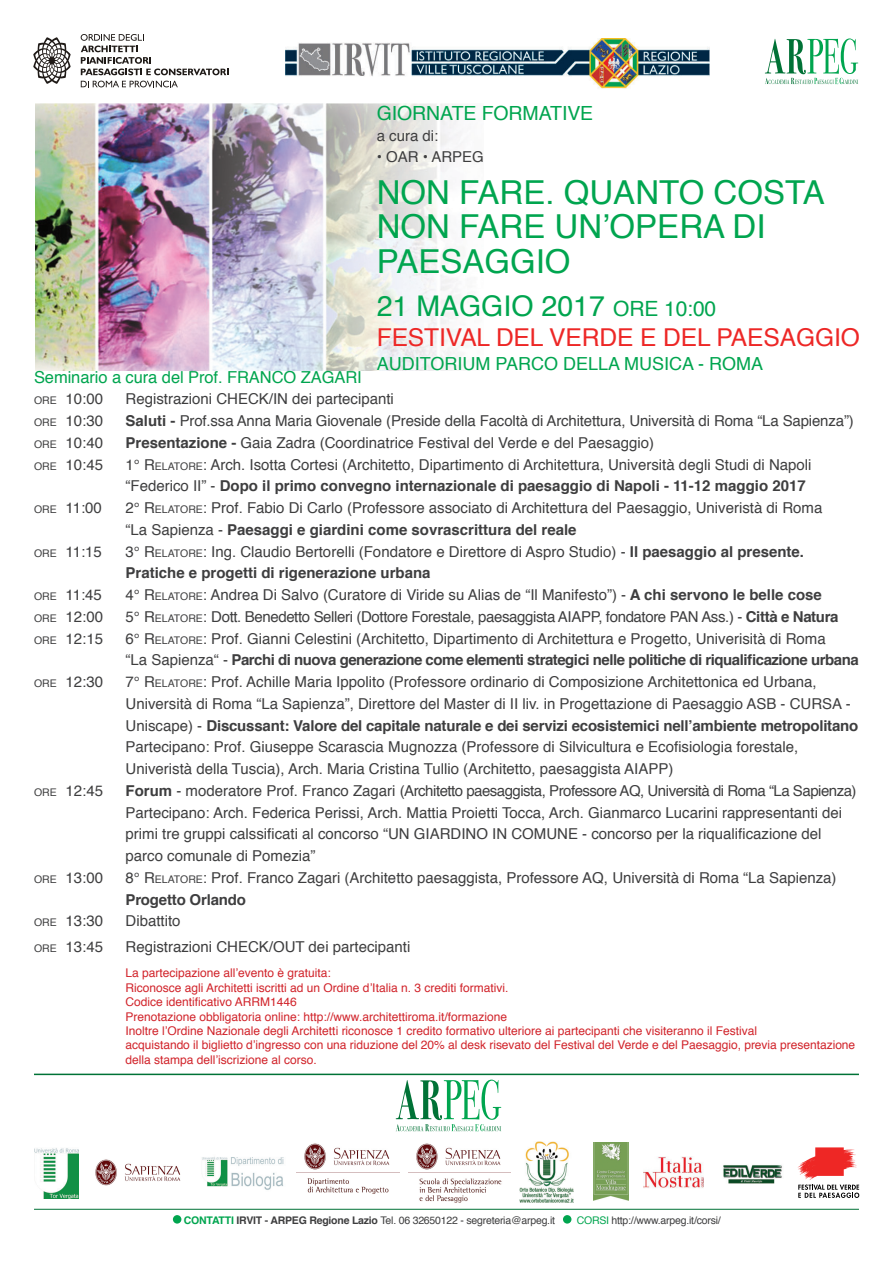
<style>
.page{position:relative;width:893px;height:1263px;background:#fff}
.page>*{position:absolute;margin:0;border:0;box-sizing:border-box;transform-origin:0 0}
.t1{font:33px/34.5px "Helvetica";color:#00a54f}
.t2{font:28.5px "Helvetica";color:#00a54f}
.t3{font:24.6px "Helvetica";letter-spacing:-.005em;color:#ed2726}
.t4{font:19.5px "Helvetica";letter-spacing:-.005em;color:#00a54f}
.t5{font:18px "Helvetica";color:#00a54f}
.t6{font:16.5px "Helvetica";letter-spacing:-.005em;color:#00a54f}
.t7{font:15px/21.8px "Helvetica";color:#3e3e3f}
.t8{font:700 15px/21.8px "Helvetica";letter-spacing:-.015em;color:#3e3e3f}
.t9{font:15px "Helvetica";letter-spacing:-.025em;color:#3e3e3f}
.t10{font:12px/14.4px "Helvetica";color:#d1232a}
.t11{font:10.5px "Helvetica";letter-spacing:-.02em;color:#3e3e3f}
.s1{font-size:21px}
.s2{font-size:10.5px}
.s3{font-weight:700}
.s4{font-style:inherit}
.s5{font-weight:400}
.s6{font-weight:400;font-size:10.5px}
.s7{font-weight:700;color:#00a54f}
.s8{color:#00a54f}
</style>
<div class="page">
<img style="left:36px;top:104px;width:428px;height:266px">
<hr style="left:34px;top:1209px;width:825px;height:1px;background:#007236">
<hr style="left:34px;top:1073px;width:825px;height:2px;background:#007236">
<svg style="left:33px;top:37px;width:38px;height:47px"></svg>
<svg style="left:81px;top:81px;width:97px;height:6px"></svg>
<svg style="left:81px;top:34px;width:147px;height:41px"></svg>
<svg style="left:765px;top:38px;width:93px;height:46px"></svg>
<img style="left:285px;top:38px;width:425px;height:51px">
<div style="left:173px;top:1215px;width:8px;height:8px;background:#00a54f;border-radius:50%"></div>
<div style="left:563px;top:1215px;width:8px;height:8px;background:#00a54f;border-radius:50%"></div>
<img style="left:34px;top:1148px;width:45px;height:50px">
<img style="left:593px;top:1142px;width:35px;height:59px">
<img style="left:95px;top:1159px;width:86px;height:27px">
<img style="left:297px;top:1143px;width:102px;height:51px">
<img style="left:408px;top:1143px;width:103px;height:60px">
<img style="left:202px;top:1157px;width:82px;height:33px">
<img style="left:643px;top:1156px;width:61px;height:32px">
<svg style="left:798px;top:1147px;width:61px;height:51px"></svg>
<img style="left:723px;top:1165px;width:59px;height:19px">
<svg style="left:396px;top:1079px;width:105px;height:52px"></svg>
<img style="left:519px;top:1141px;width:55px;height:62px">
<p class="t4" style="left:377px;top:98px;width:218px">GIORNATE FORMATIVE</p>
<p class="t7" style="left:377px;top:125px;width:63px">a cura di:</p>
<p class="t7" style="left:377px;top:146px;width:109px">• OAR • ARPEG</p>
<p class="t1" style="left:377px;top:176px;width:450px">NON FARE. QUANTO COSTA<br>NON FARE UN’OPERA DI<br>PAESAGGIO</p>
<p class="t2" style="left:377px;top:284px;width:341px">21 MAGGIO 2017 <span class="s1">ORE 10:00</span></p>
<p class="t3" style="left:377px;top:318px;width:485px">FESTIVAL DEL VERDE E DEL PAESAGGIO</p>
<p class="t5" style="left:377px;top:350px;width:388px">AUDITORIUM PARCO DELLA MUSICA - ROMA</p>
<p class="t6" style="left:34px;top:364px;width:329px">Seminario a cura del Prof. FRANCO ZAGARI</p>
<p class="t7" style="left:34px;top:389px;width:71px"><span class="s2">ORE</span> 10:00</p>
<p class="t7" style="left:126px;top:389px;width:270px">Registrazioni CHECK/IN dei partecipanti</p>
<p class="t7" style="left:34px;top:410px;width:71px"><span class="s2">ORE</span> 10:30</p>
<p class="t7" style="left:126px;top:410px;width:730px"><span class="s3">Saluti -</span> Prof.ssa Anna Maria Giovenale (Preside della Facoltà di Architettura, Università di Roma “La Sapienza”)</p>
<p class="t7" style="left:34px;top:432px;width:71px"><span class="s2">ORE</span> 10:40</p>
<p class="t7" style="left:126px;top:432px;width:530px"><span class="s3">Presentazione -</span> Gaia Zadra (Coordinatrice Festival del Verde e del Paesaggio)</p>
<p class="t7" style="left:34px;top:454px;width:71px"><span class="s2">ORE</span> 10:45</p>
<p class="t7" style="left:126px;top:454px;width:688px"><span class="s4">1° R</span> <span class="s2">ELATORE</span><span class="s4">:</span> Arch. Isotta Cortesi (Architetto, Dipartimento di Architettura, Università degli Studi di Napoli “Federico II” - <span class="s3">Dopo il primo convegno internazionale di paesaggio di Napoli - 11-12 maggio 2017</span></p>
<p class="t7" style="left:34px;top:497px;width:69px"><span class="s2">ORE</span> 11:00</p>
<p class="t7" style="left:126px;top:497px;width:698px"><span class="s4">2° R</span> <span class="s2">ELATORE</span><span class="s4">:</span> Prof. Fabio Di Carlo (Professore associato di Architettura del Paesaggio, Univeristà di Roma</p>
<p class="t8" style="left:126px;top:519px;width:453px"><span class="s5">“La Sapienza -</span> Paesaggi e giardini come sovrascrittura del reale</p>
<p class="t7" style="left:34px;top:541px;width:69px"><span class="s2">ORE</span> 11:15</p>
<p class="t8" style="left:126px;top:541px;width:680px"><span class="s5">3° R</span> <span class="s6">ELATORE</span><span class="s5">:</span> <span class="s5">Ing. Claudio Bertorelli (Fondatore e Direttore di Aspro Studio) -</span> Il paesaggio al presente.<br>Pratiche e progetti di rigenerazione urbana</p>
<p class="t7" style="left:34px;top:584px;width:69px"><span class="s2">ORE</span> 11:45</p>
<p class="t7" style="left:126px;top:584px;width:698px"><span class="s4">4° R</span> <span class="s2">ELATORE</span><span class="s4">:</span> Andrea Di Salvo (Curatore di Viride su Alias de “Il Manifesto”) - <span class="s3">A chi servono le belle cose</span></p>
<p class="t7" style="left:34px;top:606px;width:71px"><span class="s2">ORE</span> 12:00</p>
<p class="t9" style="left:126px;top:605px;width:714px"><span class="s4">5° R</span> <span class="s2">ELATORE</span><span class="s4">:</span> Dott. Benedetto Selleri (Dottore Forestale, paesaggista AIAPP, fondatore PAN Ass.) - <span class="s3">Città e Natura</span></p>
<p class="t7" style="left:34px;top:628px;width:71px"><span class="s2">ORE</span> 12:15</p>
<p class="t7" style="left:126px;top:628px;width:702px"><span class="s4">6° R</span> <span class="s2">ELATORE</span><span class="s4">:</span> Prof. Gianni Celestini (Architetto, Dipartimento di Architettura e Progetto, Univerisità di Roma</p>
<p class="t8" style="left:126px;top:649px;width:735px"><span class="s5">“La Sapienza“ -</span> Parchi di nuova generazione come elementi strategici nelle politiche di riqualificazione urbana</p>
<p class="t7" style="left:34px;top:671px;width:71px"><span class="s2">ORE</span> 12:30</p>
<p class="t7" style="left:126px;top:671px;width:727px"><span class="s4">7° R</span> <span class="s2">ELATORE</span><span class="s4">:</span> Prof. Achille Maria Ippolito (Professore ordinario di Composizione Architettonica ed Urbana,<br>Università di Roma “La Sapienza”, Direttore del Master di II liv. in Progettazione di Paesaggio ASB - CURSA -</p>
<p class="t8" style="left:126px;top:715px;width:734px"><span class="s5">Uniscape) -</span> Discussant: Valore del capitale naturale e dei servizi ecosistemici nell’ambiente metropolitano</p>
<p class="t7" style="left:126px;top:737px;width:674px">Partecipano: Prof. Giuseppe Scarascia Mugnozza (Professore di Silvicultura e Ecofisiologia forestale,<br>Univeristà della Tuscia), Arch. Maria Cristina Tullio (Architetto, paesaggista AIAPP)</p>
<p class="t7" style="left:34px;top:780px;width:71px"><span class="s2">ORE</span> 12:45</p>
<p class="t7" style="left:126px;top:780px;width:732px"><span class="s3">Forum</span> - moderatore Prof. Franco Zagari (Architetto paesaggista, Professore AQ, Università di Roma “La Sapienza)<br>Partecipano: Arch. Federica Perissi, Arch. Mattia Proietti Tocca, Arch. Gianmarco Lucarini rappresentanti dei</p>
<p class="t7" style="left:126px;top:824px;width:697px">primi tre gruppi calssificati al concorso “UN GIARDINO IN COMUNE - concorso per la riqualificazione del parco comunale di Pomezia”</p>
<p class="t7" style="left:34px;top:867px;width:71px"><span class="s2">ORE</span> 13:00</p>
<p class="t7" style="left:126px;top:867px;width:713px"><span class="s4">8° R</span> <span class="s2">ELATORE</span><span class="s4">:</span> Prof. Franco Zagari (Architetto paesaggista, Professore AQ, Università di Roma “La Sapienza)</p>
<p class="t8" style="left:126px;top:889px;width:122px">Progetto Orlando</p>
<p class="t7" style="left:34px;top:911px;width:71px"><span class="s2">ORE</span> 13:30</p>
<p class="t7" style="left:126px;top:911px;width:57px">Dibattito</p>
<p class="t7" style="left:34px;top:936px;width:71px"><span class="s2">ORE</span> 13:45</p>
<p class="t7" style="left:126px;top:936px;width:286px">Registrazioni CHECK/OUT dei partecipanti</p>
<p class="t10" style="left:126px;top:966px;width:207px">La partecipazione all’evento è gratuita:</p>
<p class="t10" style="left:126px;top:981px;width:384px">Riconosce agli Architetti iscritti ad un Ordine d’Italia n. 3 crediti formativi.</p>
<p class="t10" style="left:126px;top:995px;width:173px">Codice identificativo ARRM1446</p>
<p class="t10" style="left:126px;top:1009px;width:383px">Prenotazione obbligatoria online: http://www.architettiroma.it/formazione</p>
<p class="t10" style="left:126px;top:1024px;width:633px">Inoltre l’Ordine Nazionale degli Architetti riconosce 1 credito formativo ulteriore ai partecipanti che visiteranno il Festival</p>
<p class="t10" style="left:126px;top:1038px;width:731px">acquistando il biglietto d’ingresso con una riduzione del 20% al desk risevato del Festival del Verde e del Paesaggio, previa presentazione della stampa dell’iscrizione al corso.</p>
<p class="t11" style="left:184px;top:1212px;width:373px"><span class="s7">CONTATTI</span> <span class="s3">IRVIT - ARPEG Regione Lazio</span> Tel. 06 32650122 - segreteria@arpeg.it</p>
<p class="t11" style="left:577px;top:1212px;width:146px"><span class="s8">CORSI</span> http://www.arpeg.it/corsi/</p>
</div>
